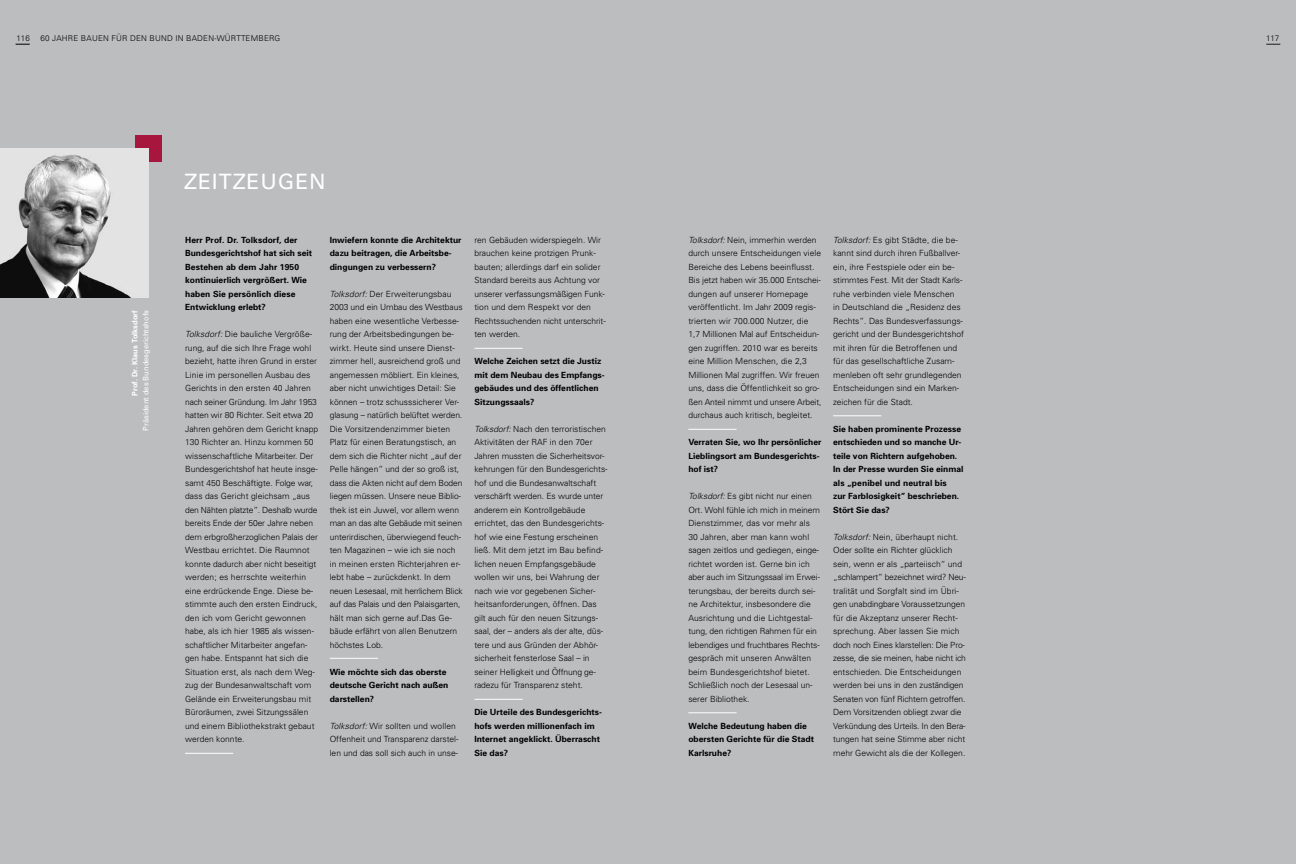
<style>
.page{position:relative;width:1296px;height:864px;background:#fff}
.page>*{position:absolute;margin:0;border:0;box-sizing:border-box;transform-origin:0 0}
.t1{font:21.2px "Univers";letter-spacing:.045em;color:#fff}
.t2{font:300 8.5px/13.5px "Univers";color:#000}
.t3{font:700 8.5px/13.5px "Univers";color:#000}
.t4{font:300 8px "Univers";letter-spacing:.025em;color:#000}
.t5{font:7.5px "Univers";color:#fff}
.t6{font:700 7.5px "Univers";color:#fff}
.s1{font-style:italic}
</style>
<div class="page">
<div style="left:0;top:0;width:648px;height:864px;background:#bbbdbe"></div>
<div style="left:648px;top:0;width:648px;height:864px;background:#bbbdbe"></div>
<div style="left:135px;top:135px;width:27px;height:27px;background:#a7163c"></div>
<img style="left:0;top:149px;width:149px;height:148px">
<hr style="left:474px;top:348px;width:49px;height:1px;background:#fff">
<hr style="left:474px;top:699px;width:49px;height:1px;background:#fff">
<hr style="left:688px;top:429px;width:49px;height:1px;background:#fff">
<hr style="left:688px;top:713px;width:49px;height:1px;background:#fff">
<hr style="left:833px;top:415px;width:48px;height:1px;background:#fff">
<hr style="left:185px;top:753px;width:48px;height:1px;background:#fff">
<hr style="left:330px;top:658px;width:48px;height:1px;background:#fff">
<svg style="left:16px;top:44px;width:14px;height:1px"></svg>
<svg style="left:1266px;top:44px;width:14px;height:1px"></svg>
<p class="t4" style="left:16px;top:33px;width:15px">116</p>
<p class="t4" style="left:40px;top:33px;width:241px">60 JAHRE BAUEN FÜR DEN BUND IN BADEN-WÜRTTEMBERG</p>
<p class="t4" style="left:1266px;top:33px;width:15px">117</p>
<p class="t6" style="left:130px;top:396px;width:87px;rotate:-90deg">Prof. Dr. Klaus Tolksdorf</p>
<p class="t5" style="left:142px;top:431px;width:122px;rotate:-90deg">PRÄSIDENT DES BUNDESGERICHTSHOFS</p>
<h1 class="t1" style="left:184px;top:169px;width:143px">ZEITZEUGEN</h1>
<p class="t3" style="left:185px;top:233px;width:129px">Herr Prof. Dr. Tolksdorf, der<br>Bundesgerichtshof hat sich seit<br>Bestehen ab dem Jahr 1950 kontinuierlich vergrößert. Wie haben Sie persönlich diese<br>Entwicklung erlebt?</p>
<p class="t2" style="left:185px;top:328px;width:135px"><span class="s1">Tolksdorf:</span> Die bauliche Vergröße&shy;rung, auf die sich Ihre Frage wohl bezieht, hatte ihren Grund in erster Linie im personellen Ausbau des Gerichts in den ersten 40 Jahren nach seiner Gründung. Im Jahr 1953 hatten wir 80 Richter. Seit etwa 20<br>Jahren gehören dem Gericht knapp 130 Richter an. Hinzu kommen 50 wissenschaftliche Mitarbeiter. Der Bundesgerichtshof hat heute insge&shy;samt 450 Beschäftigte. Folge war, dass das Gericht gleichsam „aus den Nähten platzte”. Deshalb wurde bereits Ende der 50er Jahre neben dem erbgroßherzoglichen Palais der Westbau errichtet. Die Raumnot konnte dadurch aber nicht beseitigt werden; es herrschte weiterhin eine erdrückende Enge. Diese be&shy;stimmte auch den ersten Eindruck, den ich vom Gericht gewonnen habe, als ich hier 1985 als wissen&shy;schaftlicher Mitarbeiter angefan&shy;gen habe. Entspannt hat sich die Situation erst, als nach dem Weg&shy;zug der Bundesanwaltschaft vom Gelände ein Erweiterungsbau mit Büroräumen, zwei Sitzungssälen und einem Bibliothekstrakt gebaut werden konnte.</p>
<p class="t3" style="left:330px;top:233px;width:133px">Inwiefern konnte die Architektur dazu beitragen, die Arbeitsbe&shy;dingungen zu verbessern?</p>
<p class="t2" style="left:330px;top:287px;width:134px"><span class="s1">Tolksdorf:</span> Der Erweiterungsbau 2003 und ein Umbau des Westbaus haben eine wesentliche Verbesse&shy;rung der Arbeitsbedingungen be&shy;wirkt. Heute sind unsere Dienst&shy;zimmer hell, ausreichend groß und angemessen möbliert. Ein kleines, aber nicht unwichtiges Detail: Sie können – trotz schusssicherer Ver&shy;glasung – natürlich belüftet werden.<br>Die Vorsitzendenzimmer bieten Platz für einen Beratungstisch, an dem sich die Richter nicht „auf der Pelle hängen” und der so groß ist, dass die Akten nicht auf dem Boden liegen müssen. Unsere neue Biblio&shy;thek ist ein Juwel, vor allem wenn man an das alte Gebäude mit seinen unterirdischen, überwiegend feuch&shy;ten Magazinen – wie ich sie noch in meinen ersten Richterjahren er&shy;lebt habe – zurückdenkt. In dem neuen Lesesaal, mit herrlichem Blick auf das Palais und den Palaisgarten, hält man sich gerne auf.Das Ge&shy;bäude erfährt von allen Benutzern höchstes Lob.</p>
<p class="t3" style="left:330px;top:665px;width:120px">Wie möchte sich das oberste deutsche Gericht nach außen darstellen?</p>
<p class="t2" style="left:330px;top:719px;width:130px"><span class="s1">Tolksdorf:</span> Wir sollten und wollen<br>Offenheit und Transparenz darstel&shy;len und das soll sich auch in unse-</p>
<p class="t2" style="left:474px;top:233px;width:133px">ren Gebäuden widerspiegeln. Wir brauchen keine protzigen Prunk&shy;bauten; allerdings darf ein solider<br>Standard bereits aus Achtung vor unserer verfassungsmäßigen Funk&shy;tion und dem Respekt vor den<br>Rechtssuchenden nicht unterschrit&shy;ten werden.</p>
<p class="t3" style="left:474px;top:355px;width:132px">Welche Zeichen setzt die Justiz mit dem Neubau des Empfangs&shy;gebäudes und des öffentlichen<br>Sitzungssaals?</p>
<p class="t2" style="left:474px;top:422px;width:135px"><span class="s1">Tolksdorf:</span> Nach den terroristischen Aktivitäten der RAF in den 70er Jahren mussten die Sicherheitsvor&shy;kehrungen für den Bundesgerichts&shy;hof und die Bundesanwaltschaft verschärft werden. Es wurde unter anderem ein Kontrollgebäude errichtet, das den Bundesgerichts&shy;hof wie eine Festung erscheinen ließ. Mit dem jetzt im Bau befind&shy;lichen neuen Empfangsgebäude wollen wir uns, bei Wahrung der nach wie vor gegebenen Sicher&shy;heitsanforderungen, öffnen. Das gilt auch für den neuen Sitzungs&shy;saal, der – anders als der alte, düs&shy;tere und aus Gründen der Abhör&shy;sicherheit fensterlose Saal – in seiner Helligkeit und Öffnung ge&shy;radezu für Transparenz steht.</p>
<p class="t3" style="left:474px;top:706px;width:129px">Die Urteile des Bundesgerichts&shy;hofs werden millionenfach im<br>Internet angeklickt. Überrascht<br>Sie das?</p>
<p class="t2" style="left:688px;top:233px;width:135px"><span class="s1">Tolksdorf:</span> Nein, immerhin werden durch unsere Entscheidungen viele Bereiche des Lebens beeinflusst.<br>Bis jetzt haben wir 35.000 Entschei&shy;dungen auf unserer Homepage veröffentlicht. Im Jahr 2009 regis&shy;trierten wir 700.000 Nutzer, die 1,7 Millionen Mal auf Entscheidun&shy;gen zugriffen. 2010 war es bereits eine Million Menschen, die 2,3<br>Millionen Mal zugriffen. Wir freuen uns, dass die Öffentlichkeit so gro&shy;ßen Anteil nimmt und unsere Arbeit, durchaus auch kritisch, begleitet.</p>
<p class="t3" style="left:688px;top:436px;width:135px">Verraten Sie, wo Ihr persönlicher<br>Lieblingsort am Bundesgerichts&shy;hof ist?</p>
<p class="t2" style="left:688px;top:490px;width:133px"><span class="s1">Tolksdorf:</span> Es gibt nicht nur einen<br>Ort. Wohl fühle ich mich in meinem<br>Dienstzimmer, das vor mehr als<br>30 Jahren, aber man kann wohl sagen zeitlos und gediegen, einge&shy;richtet worden ist. Gerne bin ich aber auch im Sitzungssaal im Erwei&shy;terungsbau, der bereits durch sei&shy;ne Architektur, insbesondere die<br>Ausrichtung und die Lichtgestal&shy;tung, den richtigen Rahmen für ein lebendiges und fruchtbares Rechts&shy;gespräch mit unseren Anwälten beim Bundesgerichtshof bietet.<br>Schließlich noch der Lesesaal un&shy;serer Bibliothek.</p>
<p class="t3" style="left:688px;top:719px;width:127px">Welche Bedeutung haben die obersten Gerichte für die Stadt<br>Karlsruhe?</p>
<p class="t2" style="left:833px;top:233px;width:132px"><span class="s1">Tolksdorf:</span> Es gibt Städte, die be&shy;kannt sind durch ihren Fußballver&shy;ein, ihre Festspiele oder ein be&shy;stimmtes Fest. Mit der Stadt Karls&shy;ruhe verbinden viele Menschen<br>in Deutschland die „Residenz des<br>Rechts”. Das Bundesverfassungs&shy;gericht und der Bundesgerichtshof mit ihren für die Betroffenen und für das gesellschaftliche Zusam&shy;menleben oft sehr grundlegenden<br>Entscheidungen sind ein Marken&shy;zeichen für die Stadt.</p>
<p class="t3" style="left:833px;top:422px;width:132px">Sie haben prominente Prozesse entschieden und so manche Ur&shy;teile von Richtern aufgehoben.<br>In der Presse wurden Sie einmal als „penibel und neutral bis<br>zur Farblosigkeit” beschrieben.<br>Stört Sie das?</p>
<p class="t2" style="left:833px;top:530px;width:134px"><span class="s1">Tolksdorf:</span> Nein, überhaupt nicht.<br>Oder sollte ein Richter glücklich sein, wenn er als „parteiisch“ und „schlampert” bezeichnet wird? Neu&shy;tralität und Sorgfalt sind im Übri&shy;gen unabdingbare Voraussetzungen für die Akzeptanz unserer Recht&shy;sprechung. Aber lassen Sie mich doch noch Eines klarstellen: Die Pro&shy;zesse, die sie meinen, habe nicht ich entschieden. Die Entscheidungen werden bei uns in den zuständigen Senaten von fünf Richtern getroffen.<br>Dem Vorsitzenden obliegt zwar die Verkündung des Urteils. In den Bera&shy;tungen hat seine Stimme aber nicht mehr Gewicht als die der Kollegen.</p>
</div>
